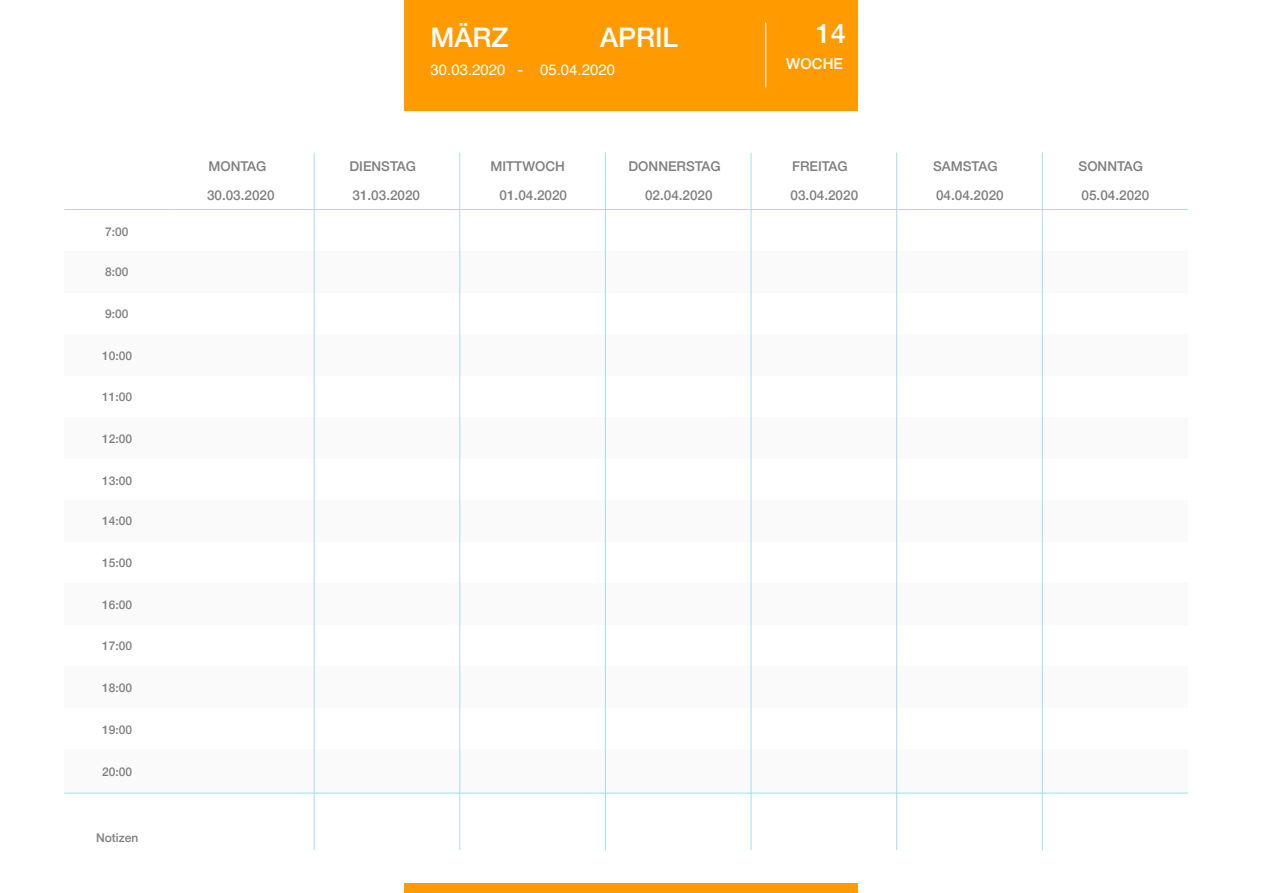
<style>
.page{position:relative;width:1263px;height:893px;background:#fff}
.page>*{position:absolute;margin:0;border:0;box-sizing:border-box;transform-origin:0 0}
.t1{font:500 27px "Helvetica Neue";color:#fff}
.t2{font:15px "Helvetica";color:#fff}
.t3{font:500 15px "Helvetica Neue";color:#fff}
.t4{font:500 13.5px "Helvetica Neue";color:#7f7f7f}
.t5{font:500 12px "Helvetica Neue";color:#7f7f7f}
.s1{font-family:"Helvetica Neue";font-weight:500}
</style>
<div class="page">
<div style="left:405px;top:0;width:453px;height:110px;background:#ff9a01"></div>
<div style="left:64px;top:251px;width:105px;height:42px;background:#fafafa"></div>
<div style="left:169px;top:251px;width:145px;height:42px;background:#fafafa"></div>
<div style="left:314px;top:251px;width:146px;height:42px;background:#fafafa"></div>
<div style="left:460px;top:251px;width:145px;height:42px;background:#fafafa"></div>
<div style="left:605px;top:251px;width:146px;height:42px;background:#fafafa"></div>
<div style="left:751px;top:251px;width:146px;height:42px;background:#fafafa"></div>
<div style="left:897px;top:251px;width:145px;height:42px;background:#fafafa"></div>
<div style="left:1042px;top:251px;width:146px;height:42px;background:#fafafa"></div>
<div style="left:64px;top:334px;width:105px;height:42px;background:#fafafa"></div>
<div style="left:169px;top:334px;width:145px;height:42px;background:#fafafa"></div>
<div style="left:314px;top:334px;width:146px;height:42px;background:#fafafa"></div>
<div style="left:460px;top:334px;width:145px;height:42px;background:#fafafa"></div>
<div style="left:605px;top:334px;width:146px;height:42px;background:#fafafa"></div>
<div style="left:751px;top:334px;width:146px;height:42px;background:#fafafa"></div>
<div style="left:897px;top:334px;width:145px;height:42px;background:#fafafa"></div>
<div style="left:1042px;top:334px;width:146px;height:42px;background:#fafafa"></div>
<div style="left:64px;top:417px;width:105px;height:42px;background:#fafafa"></div>
<div style="left:169px;top:417px;width:145px;height:42px;background:#fafafa"></div>
<div style="left:314px;top:417px;width:146px;height:42px;background:#fafafa"></div>
<div style="left:460px;top:417px;width:145px;height:42px;background:#fafafa"></div>
<div style="left:605px;top:417px;width:146px;height:42px;background:#fafafa"></div>
<div style="left:751px;top:417px;width:146px;height:42px;background:#fafafa"></div>
<div style="left:897px;top:417px;width:145px;height:42px;background:#fafafa"></div>
<div style="left:1042px;top:417px;width:146px;height:42px;background:#fafafa"></div>
<div style="left:64px;top:500px;width:105px;height:42px;background:#fafafa"></div>
<div style="left:169px;top:500px;width:145px;height:42px;background:#fafafa"></div>
<div style="left:314px;top:500px;width:146px;height:42px;background:#fafafa"></div>
<div style="left:460px;top:500px;width:145px;height:42px;background:#fafafa"></div>
<div style="left:605px;top:500px;width:146px;height:42px;background:#fafafa"></div>
<div style="left:751px;top:500px;width:146px;height:42px;background:#fafafa"></div>
<div style="left:897px;top:500px;width:145px;height:42px;background:#fafafa"></div>
<div style="left:1042px;top:500px;width:146px;height:42px;background:#fafafa"></div>
<div style="left:64px;top:583px;width:105px;height:42px;background:#fafafa"></div>
<div style="left:169px;top:583px;width:145px;height:42px;background:#fafafa"></div>
<div style="left:314px;top:583px;width:146px;height:42px;background:#fafafa"></div>
<div style="left:460px;top:583px;width:145px;height:42px;background:#fafafa"></div>
<div style="left:605px;top:583px;width:146px;height:42px;background:#fafafa"></div>
<div style="left:751px;top:583px;width:146px;height:42px;background:#fafafa"></div>
<div style="left:897px;top:583px;width:145px;height:42px;background:#fafafa"></div>
<div style="left:1042px;top:583px;width:146px;height:42px;background:#fafafa"></div>
<div style="left:64px;top:666px;width:105px;height:42px;background:#fafafa"></div>
<div style="left:169px;top:666px;width:145px;height:42px;background:#fafafa"></div>
<div style="left:314px;top:666px;width:146px;height:42px;background:#fafafa"></div>
<div style="left:460px;top:666px;width:145px;height:42px;background:#fafafa"></div>
<div style="left:605px;top:666px;width:146px;height:42px;background:#fafafa"></div>
<div style="left:751px;top:666px;width:146px;height:42px;background:#fafafa"></div>
<div style="left:897px;top:666px;width:145px;height:42px;background:#fafafa"></div>
<div style="left:1042px;top:666px;width:146px;height:42px;background:#fafafa"></div>
<div style="left:64px;top:749px;width:105px;height:44px;background:#fafafa"></div>
<div style="left:169px;top:749px;width:145px;height:44px;background:#fafafa"></div>
<div style="left:314px;top:749px;width:146px;height:44px;background:#fafafa"></div>
<div style="left:460px;top:749px;width:145px;height:44px;background:#fafafa"></div>
<div style="left:605px;top:749px;width:146px;height:44px;background:#fafafa"></div>
<div style="left:751px;top:749px;width:146px;height:44px;background:#fafafa"></div>
<div style="left:897px;top:749px;width:145px;height:44px;background:#fafafa"></div>
<div style="left:1042px;top:749px;width:146px;height:44px;background:#fafafa"></div>
<svg style="left:314px;top:153px;width:1px;height:56px"></svg>
<hr style="left:314px;top:210px;width:1px;height:640px;background:#9fe0e9">
<svg style="left:459px;top:153px;width:1px;height:56px"></svg>
<hr style="left:459px;top:210px;width:1px;height:640px;background:#9fe0e9">
<svg style="left:605px;top:153px;width:1px;height:56px"></svg>
<hr style="left:605px;top:210px;width:1px;height:640px;background:#9fe0e9">
<svg style="left:751px;top:153px;width:1px;height:56px"></svg>
<hr style="left:751px;top:210px;width:1px;height:640px;background:#9fe0e9">
<svg style="left:896px;top:153px;width:1px;height:56px"></svg>
<hr style="left:896px;top:210px;width:1px;height:640px;background:#9fe0e9">
<svg style="left:1042px;top:153px;width:1px;height:56px"></svg>
<hr style="left:1042px;top:210px;width:1px;height:640px;background:#9fe0e9">
<hr style="left:64px;top:793px;width:1124px;height:1px;background:#9fe0e9">
<hr style="left:64px;top:209px;width:105px;height:1px;background:#9fe0e9">
<hr style="left:169px;top:209px;width:145px;height:1px;background:#9fe0e9">
<hr style="left:314px;top:209px;width:874px;height:1px;background:#9fe0e9">
<hr style="left:765px;top:23px;width:1px;height:65px;background:#fff">
<div style="left:405px;top:884px;width:453px;height:9px;background:#ff9a01"></div>
<p class="t5" style="left:105px;top:224px;width:25px">7:00</p>
<p class="t5" style="left:105px;top:265px;width:25px">8:00</p>
<p class="t5" style="left:105px;top:307px;width:25px">9:00</p>
<p class="t5" style="left:102px;top:349px;width:32px">10:00</p>
<p class="t5" style="left:102px;top:389px;width:32px">11:00</p>
<p class="t5" style="left:102px;top:431px;width:32px">12:00</p>
<p class="t5" style="left:102px;top:473px;width:32px">13:00</p>
<p class="t5" style="left:102px;top:514px;width:32px">14:00</p>
<p class="t5" style="left:102px;top:556px;width:32px">15:00</p>
<p class="t5" style="left:102px;top:598px;width:32px">16:00</p>
<p class="t5" style="left:102px;top:638px;width:32px">17:00</p>
<p class="t5" style="left:102px;top:680px;width:32px">18:00</p>
<p class="t5" style="left:102px;top:722px;width:32px">19:00</p>
<p class="t5" style="left:102px;top:764px;width:32px">20:00</p>
<p class="t5" style="left:96px;top:830px;width:44px">Notizen</p>
<h1 class="t1" style="left:430px;top:21px;width:80px">MÄRZ</h1>
<h1 class="t1" style="left:600px;top:21px;width:80px">APRIL</h1>
<h1 class="t1" style="left:816px;top:17px;width:32px">14</h1>
<p class="t2" style="left:430px;top:64px;width:186px">30.03.2020 <span class="s1">-</span> 05.04.2020</p>
<p class="t3" style="left:786px;top:55px;width:58px">WOCHE</p>
<p class="t4" style="left:208px;top:158px;width:60px">MONTAG</p>
<p class="t4" style="left:350px;top:158px;width:68px">DIENSTAG</p>
<p class="t4" style="left:490px;top:158px;width:76px">MITTWOCH</p>
<p class="t4" style="left:628px;top:158px;width:94px">DONNERSTAG</p>
<p class="t4" style="left:792px;top:158px;width:57px">FREITAG</p>
<p class="t4" style="left:933px;top:158px;width:66px">SAMSTAG</p>
<p class="t4" style="left:1078px;top:158px;width:66px">SONNTAG</p>
<p class="t4" style="left:207px;top:187px;width:69px">30.03.2020</p>
<p class="t4" style="left:352px;top:187px;width:69px">31.03.2020</p>
<p class="t4" style="left:500px;top:187px;width:69px">01.04.2020</p>
<p class="t4" style="left:645px;top:187px;width:69px">02.04.2020</p>
<p class="t4" style="left:790px;top:187px;width:69px">03.04.2020</p>
<p class="t4" style="left:936px;top:187px;width:69px">04.04.2020</p>
<p class="t4" style="left:1082px;top:187px;width:69px">05.04.2020</p>
</div>
